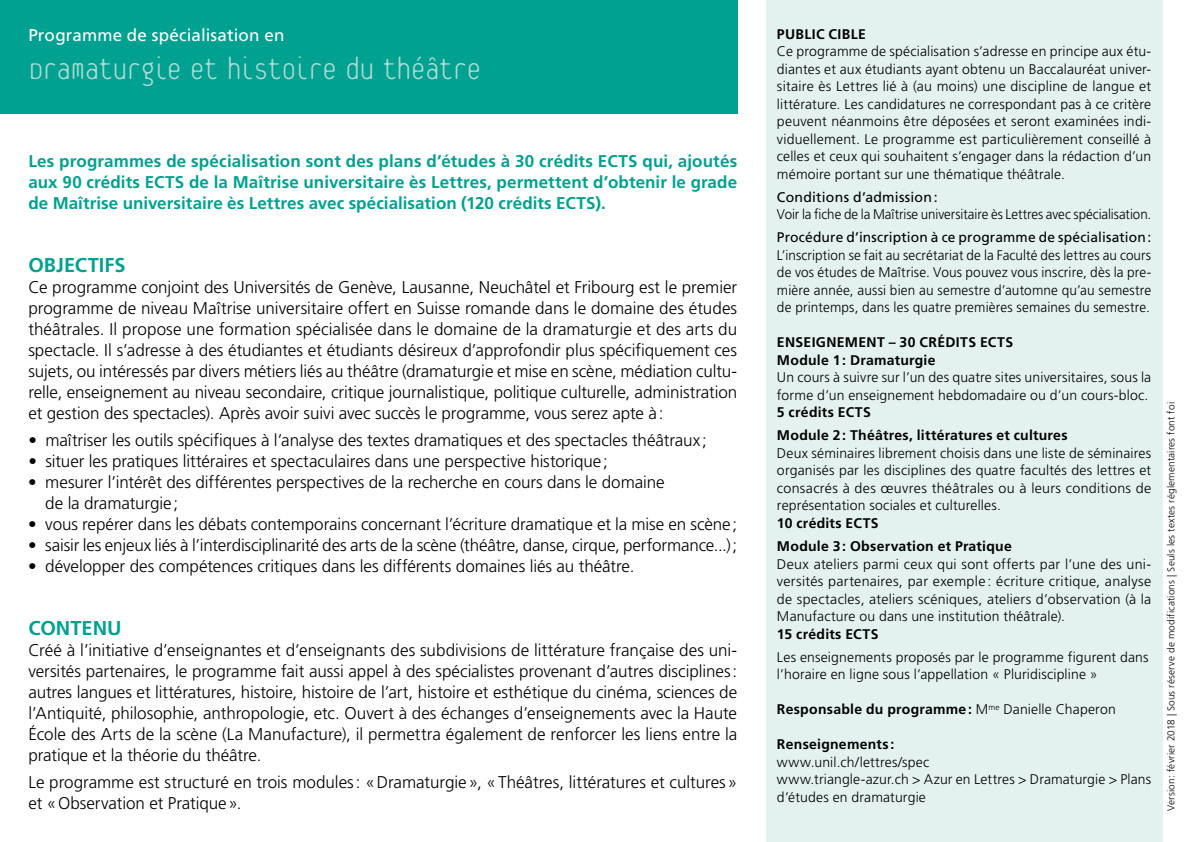
<style>
.page{position:relative;width:1191px;height:842px;background:#fff}
.page>*{position:absolute;margin:0;border:0;box-sizing:border-box;transform-origin:0 0}
.t1{font:100 34px "Platelet";letter-spacing:-.05em;color:#afdbd4}
.t2{font:700 20px "Frutiger LT Std";color:#00a191}
.t3{font:300 17px/21px "Frutiger LT Std";letter-spacing:-.005em;color:#000;text-align:justify}
.t4{font:700 17px/21px "Frutiger LT Std";letter-spacing:.005em;color:#00a191;text-align:justify}
.t5{font:17px "Frutiger LT Std";letter-spacing:.01em;color:#fff}
.t6{font:300 14px/17.6px "Frutiger LT Std";letter-spacing:.01em;color:#000;text-align:justify}
.t7{font:700 14px/23.2px "Frutiger LT Std";letter-spacing:.02em;color:#000}
.t8{font:300 14px/17.6px "Frutiger LT Std";letter-spacing:.01em;color:#000;text-align:justify;scale:.96 1}
.t9{font:14px "Frutiger LT Std";letter-spacing:.01em;color:#000}
.t10{font:300 14px "Frutiger LT Std";letter-spacing:.01em;color:#000;scale:.95 1}
.t11{font:300 10px "Frutiger LT Std";letter-spacing:.015em;color:#000}
.s1{font-weight:300}
</style>
<div class="page">
<div style="left:765px;top:0;width:397px;height:842px;background:#e3f2ef"></div>
<div style="left:0;top:0;width:737px;height:113px;background:#00a191"></div>
<p class="t5" style="left:28px;top:25px;width:258px">Programme de spécialisation en</p>
<h1 class="t1" style="left:28px;top:55px;width:455px">Dramaturgie et histoire du théâtre</h1>
<p class="t4" style="left:28px;top:151px;width:710px">Les programmes de spécialisation sont des plans d’études à 30 crédits ECTS qui, ajoutés aux 90 crédits ECTS de la Maîtrise universitaire ès Lettres, permettent d’obtenir le grade de Maîtrise universitaire ès Lettres avec spécialisation (120 crédits ECTS).</p>
<p class="t2" style="left:28px;top:254px;width:99px">OBJECTIFS</p>
<p class="t3" style="left:28px;top:277px;width:710px">Ce programme conjoint des Universités de Genève, Lausanne, Neuchâtel et Fribourg est le premier programme de niveau Maîtrise universitaire offert en Suisse romande dans le domaine des études théâtrales. Il propose une formation spécialisée dans le domaine de la dramaturgie et des arts du spectacle. Il s’adresse à des étudiantes et étudiants désireux d’approfondir plus spécifiquement ces sujets, ou intéressés par divers métiers liés au théâtre (dramaturgie et mise en scène, médiation cultu&shy;relle, enseignement au niveau secondaire, critique journalistique, politique culturelle, administration et gestion des spectacles). Après avoir suivi avec succès le programme, vous serez apte à:</p>
<p class="t3" style="left:28px;top:430px;width:680px">• maîtriser les outils spécifiques à l’analyse des textes dramatiques et des spectacles théâtraux;</p>
<p class="t3" style="left:28px;top:451px;width:581px">• situer les pratiques littéraires et spectaculaires dans une perspective historique;</p>
<p class="t3" style="left:45px;top:472px;width:621px;text-indent:-17px">• mesurer l’intérêt des différentes perspectives de la recherche en cours dans le domaine de la dramaturgie;</p>
<p class="t3" style="left:28px;top:514px;width:710px">• vous repérer dans les débats contemporains concernant l’écriture dramatique et la mise en scène;</p>
<p class="t3" style="left:28px;top:535px;width:710px">• saisir les enjeux liés à l’interdisciplinarité des arts de la scène (théâtre, danse, cirque, performance...);</p>
<p class="t3" style="left:28px;top:556px;width:607px">• développer des compétences critiques dans les différents domaines liés au théâtre.</p>
<p class="t2" style="left:28px;top:616px;width:95px">CONTENU</p>
<p class="t3" style="left:28px;top:640px;width:710px">Créé à l’initiative d’enseignantes et d’enseignants des subdivisions de littérature française des uni&shy;versités partenaires, le programme fait aussi appel à des spécialistes provenant d’autres disciplines: autres langues et littératures, histoire, histoire de l’art, histoire et esthétique du cinéma, sciences de l’Antiquité, philosophie, anthropologie, etc. Ouvert à des échanges d’enseignements avec la Haute École des Arts de la scène (La Manufacture), il permettra également de renforcer les liens entre la pratique et la théorie du théâtre.</p>
<p class="t3" style="left:28px;top:771px;width:710px">Le programme est structuré en trois modules: «Dramaturgie», «Théâtres, littératures et cultures» et «Observation et Pratique».</p>
<p class="t7" style="left:777px;top:22px;width:90px">PUBLIC CIBLE</p>
<p class="t6" style="left:777px;top:43px;width:376px">Ce programme de spécialisation s’adresse en principe aux étu&shy;diantes et aux étudiants ayant obtenu un Baccalauréat univer&shy;sitaire ès Lettres lié à (au moins) une discipline de langue et littérature. Les candidatures ne correspondant pas à ce critère peuvent néanmoins être déposées et seront examinées indi&shy;viduellement. Le programme est particulièrement conseillé à celles et ceux qui souhaitent s’engager dans la rédaction d’un mémoire portant sur une thématique théâtrale.</p>
<p class="t9" style="left:777px;top:188px;width:162px">Conditions d’admission:</p>
<p class="t10" style="left:777px;top:206px;width:395px">Voir la fiche de la Maîtrise universitaire ès Lettres avec spécialisation.</p>
<p class="t9" style="left:777px;top:229px;width:376px">Procédure d’inscription à ce programme de spécialisation:</p>
<p class="t8" style="left:777px;top:246px;width:391px">L’inscription se fait au secrétariat de la Faculté des lettres au cours de vos études de Maîtrise. Vous pouvez vous inscrire, dès la pre&shy;mière année, aussi bien au semestre d’automne qu’au semestre de printemps, dans les quatre premières semaines du semestre.</p>
<p class="t7" style="left:777px;top:334px;width:238px;line-height:17.6px">ENSEIGNEMENT – 30 CRÉDITS ECTS<br>Module 1: Dramaturgie</p>
<p class="t6" style="left:777px;top:369px;width:376px">Un cours à suivre sur l’un des quatre sites universitaires, sous la forme d’un enseignement hebdomadaire ou d’un cours-bloc.</p>
<p class="t7" style="left:777px;top:401px;width:292px">5 crédits ECTS<br>Module 2: Théâtres, littératures et cultures</p>
<p class="t6" style="left:777px;top:445px;width:376px">Deux séminaires librement choisis dans une liste de séminaires organisés par les disciplines des quatre facultés des lettres et consacrés à des œuvres théâtrales ou à leurs conditions de représentation sociales et culturelles.</p>
<p class="t7" style="left:777px;top:511px;width:236px">10 crédits ECTS<br>Module 3: Observation et Pratique</p>
<p class="t6" style="left:777px;top:555px;width:376px">Deux ateliers parmi ceux qui sont offerts par l’une des uni&shy;versités partenaires, par exemple : écriture critique, analyse de spectacles, ateliers scéniques, ateliers d’observation (à la Manufacture ou dans une institution théâtrale).</p>
<p class="t7" style="left:777px;top:622px;width:103px">15 crédits ECTS</p>
<p class="t6" style="left:777px;top:648px;width:373px">Les enseignements proposés par le programme figurent dans l’horaire en ligne sous l’appellation « Pluridiscipline »</p>
<p class="t7" style="left:777px;top:698px;width:340px">Responsable du programme: <span class="s1">M</span><sup>me</sup> <span class="s1">Danielle Chaperon</span></p>
<p class="t7" style="left:777px;top:733px;width:119px">Renseignements:</p>
<p class="t6" style="left:777px;top:753px;width:376px;text-align:left">www.unil.ch/lettres/spec<br>www.triangle-azur.ch &gt; Azur en Lettres &gt; Dramaturgie &gt; Plans d’études en dramaturgie</p>
<p class="t11" style="left:1165px;top:811px;width:410px;rotate:-90deg">Version: février 2018 | Sous réserve de modifications | Seuls les textes réglementaires font foi</p>
</div>
